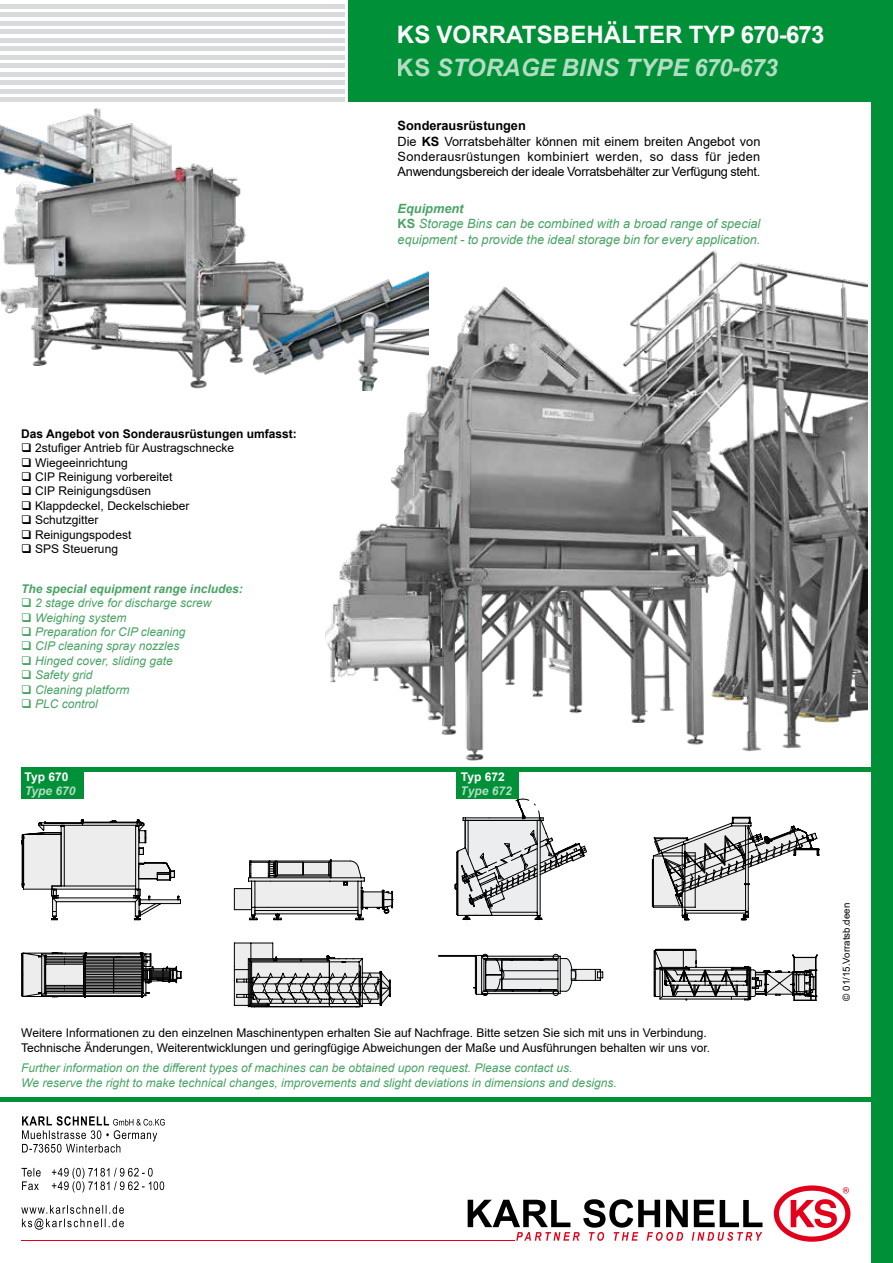
<style>
.page{position:relative;width:893px;height:1263px;background:#fff}
.page>*{position:absolute;margin:0;border:0;box-sizing:border-box;transform-origin:0 0}
.t1{font:700 24px/33px "Arial";letter-spacing:.005em;color:#fff}
.t2{font:12.75px/15.3px "Arial";color:#000}
.t3{font:italic 12.75px/15.3px "Arial";color:#49a365}
.t4{font:12px/14.4px "Arial";color:#000}
.t5{font:italic 12px/14.4px "Arial";color:#49a365}
.t6{font:700 12px "Arial";color:#000}
.t7{font:italic 700 12px "Arial";color:#49a365}
.t8{font:italic 700 12px "Arial";color:#fff}
.t9{font:700 12px "Arial";color:#fff}
.t10{font:9.75px "Arial";color:#000}
.s1{font-style:italic}
.s2{font-weight:700}
.s3{font-weight:700;font-style:normal}
</style>
<div class="page">
<img style="left:0;top:108px;width:309px;height:281px">
<img style="left:309px;top:250px;width:558px;height:511px">
<hr style="left:0;top:1097px;width:876px;height:4px;background:#009037">
<div style="left:349px;top:0;width:544px;height:102px;background:#009037"></div>
<div style="left:0;top:4px;width:344px;height:5px;background:#d9dadb"></div>
<hr style="left:0;top:13px;width:344px;height:4px;background:#d9dadb">
<div style="left:0;top:21px;width:344px;height:5px;background:#d9dadb"></div>
<hr style="left:0;top:30px;width:344px;height:4px;background:#d9dadb">
<div style="left:0;top:38px;width:344px;height:5px;background:#d9dadb"></div>
<hr style="left:0;top:47px;width:344px;height:4px;background:#d9dadb">
<div style="left:0;top:72px;width:344px;height:5px;background:#d9dadb"></div>
<div style="left:0;top:55px;width:344px;height:5px;background:#d9dadb"></div>
<hr style="left:0;top:81px;width:344px;height:4px;background:#d9dadb">
<hr style="left:0;top:98px;width:344px;height:4px;background:#d9dadb">
<hr style="left:0;top:64px;width:344px;height:4px;background:#d9dadb">
<div style="left:0;top:89px;width:344px;height:5px;background:#d9dadb"></div>
<div style="left:872px;top:0;width:21px;height:1263px;background:#009037"></div>
<div style="left:21px;top:767px;width:872px;height:5px;background:#009037"></div>
<div style="left:21px;top:767px;width:62px;height:32px;background:#009037"></div>
<div style="left:456px;top:767px;width:63px;height:32px;background:#009037"></div>
<svg style="left:21px;top:819px;width:160px;height:102px"></svg>
<svg style="left:21px;top:952px;width:161px;height:46px"></svg>
<svg style="left:234px;top:859px;width:159px;height:61px"></svg>
<svg style="left:234px;top:942px;width:157px;height:65px"></svg>
<svg style="left:454px;top:798px;width:133px;height:122px"></svg>
<hr style="left:439px;top:956px;width:36px;height:1px;background:#000">
<hr style="left:445px;top:955px;width:30px;height:1px;background:#000">
<svg style="left:473px;top:954px;width:130px;height:42px"></svg>
<svg style="left:652px;top:816px;width:168px;height:104px"></svg>
<svg style="left:653px;top:949px;width:165px;height:52px"></svg>
<svg style="left:468px;top:1199px;width:294px;height:42px"></svg>
<svg style="left:774px;top:1185px;width:76px;height:57px"></svg>
<svg style="left:21px;top:1205px;width:103px;height:25px"></svg>
<svg style="left:22px;top:1116px;width:143px;height:36px"></svg>
<svg style="left:22px;top:1168px;width:142px;height:24px"></svg>
<hr style="left:21px;top:1240px;width:493px;height:1px;background:#e2001a">
<h1 class="t1" style="left:397px;top:18px;width:429px">KS VORRATSBEHÄLTER TYP 670-673<br>KS <span class="s1">STORAGE BINS TYPE 670-673</span></h1>
<p class="t2" style="left:398px;top:118px;width:364px"><span class="s2">Sonderausrüstungen<br></span>Die <span class="s2">KS</span> Vorratsbehälter können mit einem breiten Angebot von Sonderausrüstungen kombiniert werden, so dass für jeden Anwendungsbereich der ideale Vorratsbehälter zur Verfügung steht.</p>
<p class="t3" style="left:398px;top:201px;width:364px"><span class="s2">Equipment<br></span><span class="s3">KS</span> Storage Bins can be combined with a broad range of special equipment - to provide the ideal storage bin for every application.</p>
<p class="t6" style="left:21px;top:425px;width:277px">Das Angebot von Sonderausrüstungen umfasst:</p>
<p class="t4" style="left:21px;top:441px;width:214px">❑ 2stufiger Antrieb für Austragschnecke</p>
<p class="t4" style="left:21px;top:455px;width:108px">❑ Wiegeeinrichtung</p>
<p class="t4" style="left:21px;top:470px;width:153px">❑ CIP Reinigung vorbereitet</p>
<p class="t4" style="left:21px;top:484px;width:131px">❑ CIP Reinigungsdüsen</p>
<p class="t4" style="left:21px;top:498px;width:170px">❑ Klappdeckel, Deckelschieber</p>
<p class="t4" style="left:21px;top:513px;width:79px">❑ Schutzgitter</p>
<p class="t4" style="left:21px;top:527px;width:112px">❑ Reinigungspodest</p>
<p class="t4" style="left:21px;top:542px;width:98px">❑ SPS Steuerung</p>
<p class="t7" style="left:21px;top:580px;width:223px">The special equipment range includes:</p>
<p class="t5" style="left:21px;top:596px;width:192px">❑ 2 stage drive for discharge screw</p>
<p class="t5" style="left:21px;top:610px;width:107px">❑ Weighing system</p>
<p class="t5" style="left:21px;top:625px;width:166px">❑ Preparation for CIP cleaning</p>
<p class="t5" style="left:21px;top:639px;width:160px">❑ CIP cleaning spray nozzles</p>
<p class="t5" style="left:21px;top:653px;width:153px">❑ Hinged cover, sliding gate</p>
<p class="t5" style="left:21px;top:668px;width:73px">❑ Safety grid</p>
<p class="t5" style="left:21px;top:682px;width:110px">❑ Cleaning platform</p>
<p class="t5" style="left:21px;top:697px;width:78px">❑ PLC control</p>
<p class="t9" style="left:25px;top:768px;width:45px">Typ 670</p>
<p class="t8" style="left:25px;top:783px;width:52px">Type 670</p>
<p class="t9" style="left:461px;top:768px;width:45px">Typ 672</p>
<p class="t8" style="left:461px;top:783px;width:52px">Type 672</p>
<p class="t4" style="left:21px;top:1026px;width:690px">Weitere Informationen zu den einzelnen Maschinentypen erhalten Sie auf Nachfrage. Bitte setzen Sie sich mit uns in Verbindung.<br>Technische Änderungen, Weiterentwicklungen und geringfügige Abweichungen der Maße und Ausführungen behalten wir uns vor.</p>
<p class="t5" style="left:21px;top:1061px;width:597px">Further information on the different types of machines can be obtained upon request. Please contact us.<br>We reserve the right to make technical changes, improvements and slight deviations in dimensions and designs.</p>
<p class="t10" style="left:840px;top:1000px;width:99px;rotate:-90deg">© 01/15.Vorratsb.deen</p>
</div>
